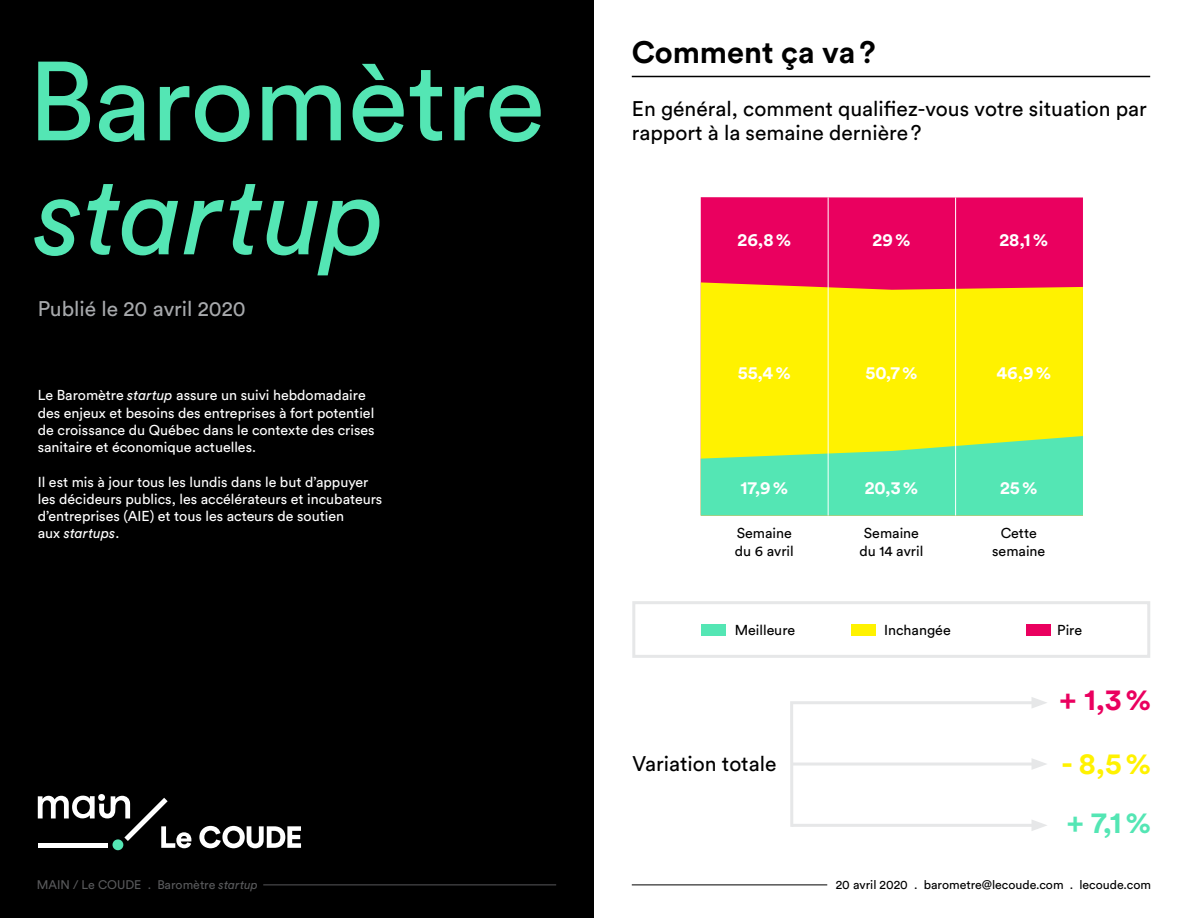
<style>
.page{position:relative;width:1188px;height:918px;background:#fff}
.page>*{position:absolute;margin:0;border:0;box-sizing:border-box;transform-origin:0 0}
.t1{font:111px "Circular Pro";letter-spacing:-.01em;color:#54e6b4}
.t2{font:italic 111px "Circular Pro";letter-spacing:-.005em;color:#54e6b4}
.t3{font:700 30.75px "Circular Pro";color:#000}
.t4{font:700 30px "Circular Pro";color:#54e6b4}
.t5{font:700 30px "Circular Pro";color:#fff200}
.t6{font:700 30px "Circular Pro";color:#ea005f}
.t7{font:21px/24px "Circular Pro";color:#000}
.t8{font:21px "Circular Pro";color:#a7a9ac}
.t9{font:700 18px "Circular Pro";color:#fff}
.t10{font:14.25px/17.2px "Circular Pro";color:#fff}
.t11{font:14.25px/17.2px "Circular Pro";color:#000;text-align:center}
.t12{font:12.3px "Circular Pro";color:#000}
.t13{font:12.3px "Circular Pro";color:#58595b}
.s1{font-style:italic}
</style>
<div class="page">
<hr style="left:632px;top:885px;width:195px;height:1px;background:#000">
<div style="left:0;top:0;width:594px;height:918px;background:#000"></div>
<div style="left:98px;top:794px;width:7px;height:7px;background:#fff;border-radius:50%"></div>
<svg style="left:199px;top:826px;width:102px;height:22px"></svg>
<div style="left:113px;top:839px;width:10px;height:11px;background:#54e6b4;border-radius:50%"></div>
<svg style="left:38px;top:796px;width:153px;height:52px"></svg>
<hr style="left:632px;top:76px;width:518px;height:1px;background:#000">
<div style="left:701px;top:197px;width:382px;height:85px;background:#ea005f"></div>
<div style="left:701px;top:282px;width:382px;height:154px;background:#fff200"></div>
<svg style="left:701px;top:436px;width:382px;height:80px;background:#71e795"></svg>
<hr style="left:828px;top:197px;width:1px;height:319px;background:#fff">
<hr style="left:955px;top:197px;width:1px;height:319px;background:#fff">
<div style="left:701px;top:624px;width:25px;height:11px;background:#54e6b4"></div>
<div style="left:852px;top:624px;width:24px;height:11px;background:#fff200"></div>
<div style="left:1026px;top:624px;width:25px;height:11px;background:#ea005f"></div>
<div style="left:632px;top:601px;width:518px;height:57px;border:3px solid #e6e7e8"></div>
<hr style="left:263px;top:885px;width:293px;height:1px;background:#58595b">
<svg style="left:790px;top:697px;width:257px;height:134px"></svg>
<h1 class="t1" style="left:28px;top:27px;width:518px">Baromètre</h1>
<h1 class="t2" style="left:35px;top:141px;width:352px">startup</h1>
<h3 class="t8" style="left:38px;top:295px;width:210px">Publié le 20 avril 2020</h3>
<p class="t10" style="left:38px;top:386px;width:338px">Le Baromètre <span class="s1">startup</span> assure un suivi hebdomadaire des enjeux et besoins des entreprises à fort potentiel de croissance du Québec dans le contexte des crises sanitaire et économique actuelles.</p>
<p class="t10" style="left:38px;top:472px;width:346px">Il est mis à jour tous les lundis dans le but d’appuyer les décideurs publics, les accélérateurs et incubateurs d’entreprises (AIE) et tous les acteurs de soutien<br>aux <span class="s1">startups</span>.</p>
<p class="t13" style="left:37px;top:876px;width:223px">MAIN / Le COUDE . Baromètre <span class="s1">startup</span></p>
<h2 class="t3" style="left:632px;top:31px;width:245px">Comment ça va?</h2>
<h3 class="t7" style="left:632px;top:95px;width:517px">En général, comment qualifiez-vous votre situation par rapport à la semaine dernière?</h3>
<p class="t9" style="left:738px;top:228px;width:55px">26,8%</p>
<p class="t9" style="left:873px;top:228px;width:39px">29%</p>
<p class="t9" style="left:999px;top:228px;width:50px">28,1%</p>
<p class="t9" style="left:738px;top:360px;width:55px">55,4%</p>
<p class="t9" style="left:865px;top:360px;width:54px">50,7%</p>
<p class="t9" style="left:997px;top:360px;width:56px">46,9%</p>
<p class="t9" style="left:741px;top:476px;width:49px">17,9%</p>
<p class="t9" style="left:865px;top:476px;width:55px">20,3%</p>
<p class="t9" style="left:1000px;top:476px;width:39px">25%</p>
<p class="t11" style="left:735px;top:524px;width:60px;text-align:left">Semaine du 6 avril</p>
<p class="t11" style="left:860px;top:524px;width:65px">Semaine du 14 avril</p>
<p class="t11" style="left:992px;top:524px;width:55px">Cette semaine</p>
<p class="t11" style="left:735px;top:621px;width:62px">Meilleure</p>
<p class="t11" style="left:884px;top:621px;width:68px">Inchangée</p>
<p class="t11" style="left:1057px;top:621px;width:26px">Pire</p>
<h3 class="t7" style="left:633px;top:751px;width:145px">Variation totale</h3>
<h3 class="t6" style="left:1059px;top:679px;width:93px">+ 1,3%</h3>
<h3 class="t5" style="left:1061px;top:743px;width:91px">- 8,5%</h3>
<h3 class="t4" style="left:1067px;top:802px;width:86px">+ 7,1 %</h3>
<p class="t12" style="left:836px;top:877px;width:317px">20 avril 2020 . barometre@lecoude.com . lecoude.com</p>
</div>
